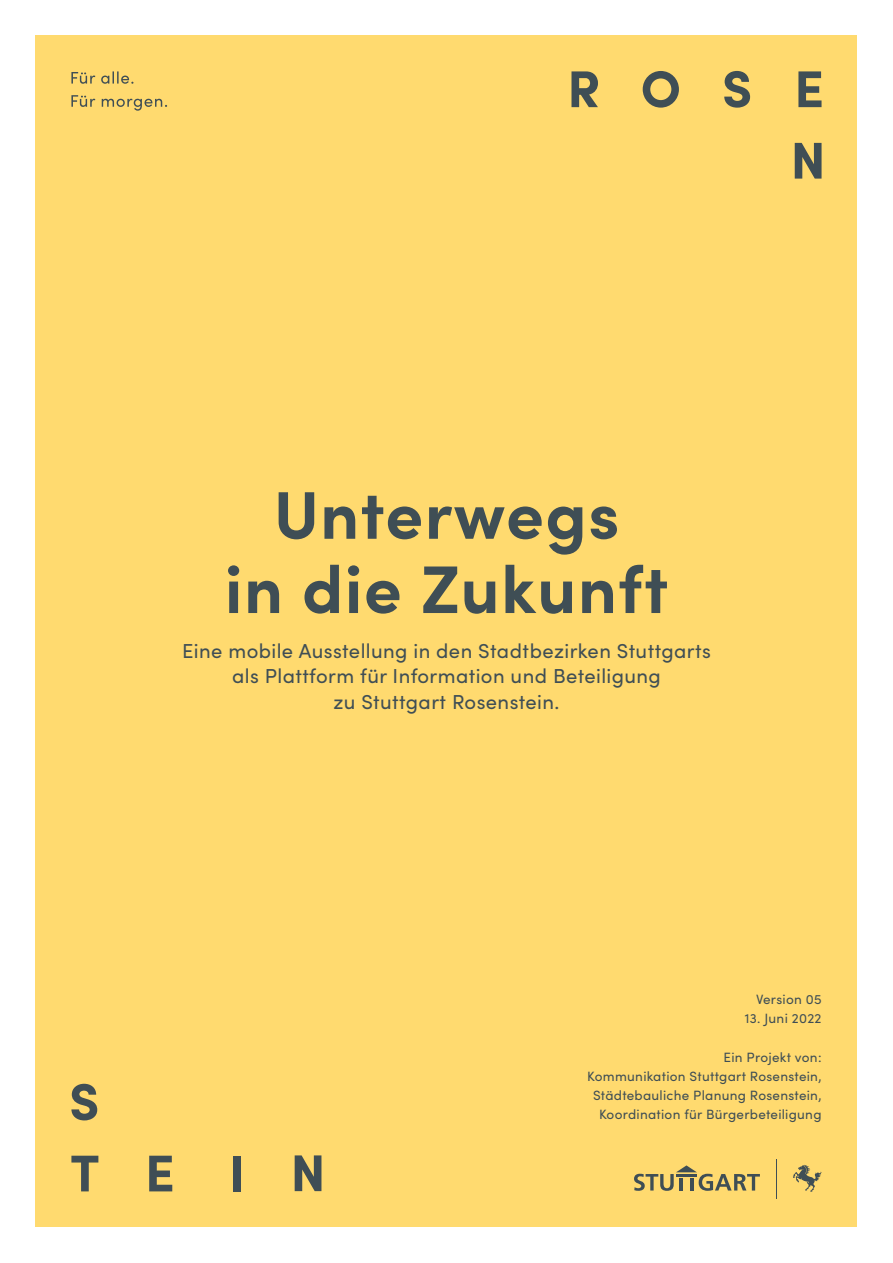
<style>
.page{position:relative;width:893px;height:1263px;background:#fff}
.page>*{position:absolute;margin:0;border:0;box-sizing:border-box;transform-origin:0 0}
.t1{font:700 67.5px/74.2px "Sofia Pro";letter-spacing:.02em;color:#3f4e55;text-align:center}
.t2{font:20.25px/25.5px "Sofia Pro";letter-spacing:.02em;color:#3f4e55;text-align:center}
.t3{font:13.5px/19.2px "Sofia Pro";letter-spacing:.02em;color:#3f4e55;text-align:right}
</style>
<div class="page">
<div style="left:36px;top:36px;width:821px;height:1191px;background:#ffda6f"></div>
<svg style="left:571px;top:71px;width:27px;height:36px"></svg>
<svg style="left:643px;top:71px;width:36px;height:37px"></svg>
<svg style="left:724px;top:71px;width:26px;height:37px"></svg>
<svg style="left:798px;top:71px;width:23px;height:36px"></svg>
<svg style="left:795px;top:143px;width:26px;height:36px"></svg>
<svg style="left:295px;top:1155px;width:26px;height:36px"></svg>
<div style="left:233px;top:1156px;width:8px;height:35px;background:#3f4e55"></div>
<svg style="left:149px;top:1156px;width:23px;height:35px"></svg>
<svg style="left:71px;top:1156px;width:27px;height:35px"></svg>
<svg style="left:71px;top:1084px;width:26px;height:36px"></svg>
<svg style="left:71px;top:95px;width:96px;height:16px"></svg>
<svg style="left:71px;top:71px;width:62px;height:13px"></svg>
<svg style="left:634px;top:1165px;width:126px;height:26px"></svg>
<svg style="left:793px;top:1164px;width:29px;height:28px"></svg>
<hr style="left:776px;top:1159px;width:1px;height:39px;background:#3f4e55">
<h1 class="t1" style="left:225px;top:473px;width:445px">Unterwegs<br>in die Zukunft</h1>
<h2 class="t2" style="left:182px;top:637px;width:530px">Eine mobile Ausstellung in den Stadtbezirken Stuttgarts als Plattform für Information und Beteiligung<br>zu Stuttgart Rosenstein.</h2>
<p class="t3" style="left:756px;top:989px;width:67px">Version 05</p>
<p class="t3" style="left:745px;top:1008px;width:78px">13. Juni 2022</p>
<p class="t3" style="left:587px;top:1046px;width:236px">Ein Projekt von:<br>Kommunikation Stuttgart Rosenstein,<br>Städtebauliche Planung Rosenstein,<br>Koordination für Bürgerbeteiligung</p>
</div>
